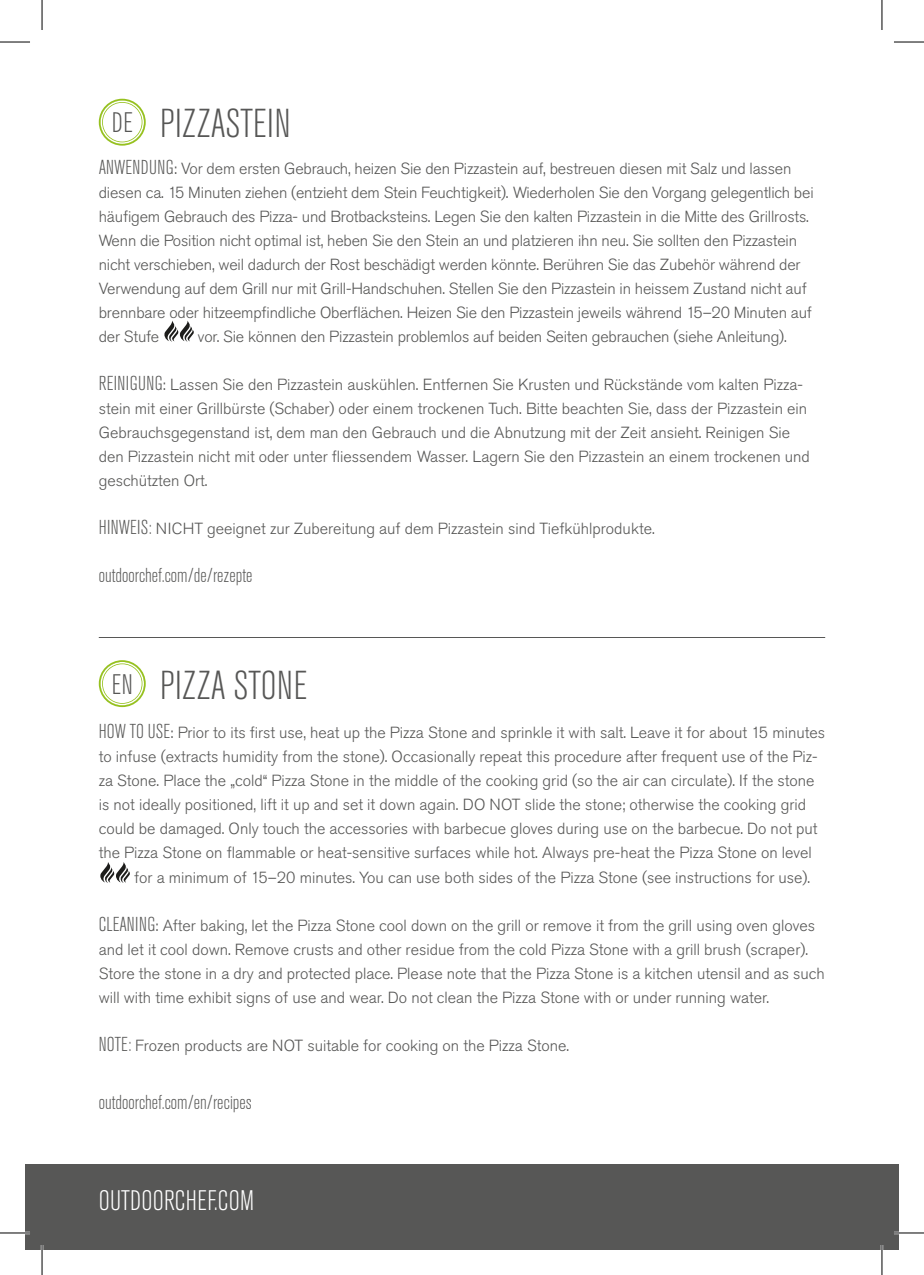
<style>
.page{position:relative;width:924px;height:1275px;background:#fff}
.page>*{position:absolute;margin:0;border:0;box-sizing:border-box;transform-origin:0 0}
.t1{font:300 condensed 40px "Akzidenz Grotesk Pro";color:#575756}
.t2{font:300 condensed 28px "Akzidenz Grotesk Pro";letter-spacing:.01em;color:#fff}
.t3{font:300 condensed 28px "Akzidenz Grotesk Pro";color:#575756}
.t4{font:300 condensed 20px "Akzidenz Grotesk Pro";color:#575756}
.t5{font:300 16px/24px "Akzidenz Grotesk Pro";color:#575756}
.s1{font-stretch:condensed;font-size:20px}
</style>
<div class="page">
<svg style="left:164px;top:320px;width:30px;height:22px"></svg>
<svg style="left:100px;top:862px;width:30px;height:21px"></svg>
<svg style="left:99px;top:99px;width:47px;height:47px"></svg>
<svg style="left:99px;top:660px;width:47px;height:47px"></svg>
<hr style="left:99px;top:637px;width:725px;height:1px;background:#575756">
<div style="left:25px;top:1165px;width:873px;height:85px;background:#575756"></div>
<hr style="left:0;top:1231px;width:30px;height:3px;background:#fff">
<hr style="left:893px;top:1231px;width:30px;height:3px;background:#fff">
<hr style="left:41px;top:1245px;width:2px;height:30px;background:#fff">
<hr style="left:880px;top:1245px;width:2px;height:30px;background:#fff">
<hr style="left:0;top:42px;width:30px;height:1px;background:#000">
<hr style="left:893px;top:42px;width:30px;height:1px;background:#000">
<hr style="left:0;top:1232px;width:30px;height:1px;background:#000">
<hr style="left:893px;top:1232px;width:30px;height:1px;background:#000">
<hr style="left:42px;top:0;width:1px;height:30px;background:#000">
<hr style="left:42px;top:1245px;width:1px;height:30px;background:#000">
<hr style="left:881px;top:0;width:1px;height:30px;background:#000">
<hr style="left:881px;top:1245px;width:1px;height:30px;background:#000">
<h2 class="t3" style="left:112px;top:104px;width:22px">DE</h2>
<h1 class="t1" style="left:160px;top:97px;width:132px">PIZZASTEIN</h1>
<p class="t5" style="left:99px;top:156px;width:716px"><span class="s1">ANWENDUNG</span>: Vor dem ersten Gebrauch, heizen Sie den Pizzastein auf, bestreuen diesen mit Salz und lassen diesen ca. 15 Minuten ziehen (entzieht dem Stein Feuchtigkeit). Wiederholen Sie den Vorgang gelegentlich bei häufigem Gebrauch des Pizza- und Brotbacksteins. Legen Sie den kalten Pizzastein in die Mitte des Grillrosts.<br>Wenn die Position nicht optimal ist, heben Sie den Stein an und platzieren ihn neu. Sie sollten den Pizzastein nicht verschieben, weil dadurch der Rost beschädigt werden könnte. Berühren Sie das Zubehör während der Verwendung auf dem Grill nur mit Grill-Handschuhen. Stellen Sie den Pizzastein in heissem Zustand nicht auf brennbare oder hitzeempfindliche Oberflächen. Heizen Sie den Pizzastein jeweils während 15–20 Minuten auf der Stufe</p>
<p class="t5" style="left:198px;top:324px;width:590px">vor. Sie können den Pizzastein problemlos auf beiden Seiten gebrauchen (siehe Anleitung).</p>
<p class="t5" style="left:99px;top:372px;width:712px"><span class="s1">REINIGUNG</span>: Lassen Sie den Pizzastein auskühlen. Entfernen Sie Krusten und Rückstände vom kalten Pizza&shy;stein mit einer Grillbürste (Schaber) oder einem trockenen Tuch. Bitte beachten Sie, dass der Pizzastein ein Gebrauchsgegenstand ist, dem man den Gebrauch und die Abnutzung mit der Zeit ansieht. Reinigen Sie den Pizzastein nicht mit oder unter fliessendem Wasser. Lagern Sie den Pizzastein an einem trockenen und geschützten Ort.</p>
<p class="t5" style="left:99px;top:516px;width:557px"><span class="s1">HINWEIS:</span> NICHT geeignet zur Zubereitung auf dem Pizzastein sind Tiefkühlprodukte.</p>
<p class="t4" style="left:99px;top:562px;width:155px">outdoorchef.com/de/rezepte</p>
<h2 class="t3" style="left:112px;top:665px;width:23px">EN</h2>
<h1 class="t1" style="left:160px;top:659px;width:149px">PIZZA STONE</h1>
<p class="t5" style="left:99px;top:720px;width:727px"><span class="s1">HOW TO USE</span>: Prior to its first use, heat up the Pizza Stone and sprinkle it with salt. Leave it for about 15 minutes</p>
<p class="t5" style="left:99px;top:744px;width:720px">to infuse (extracts humidity from the stone). Occasionally repeat this procedure after frequent use of the Piz-</p>
<p class="t5" style="left:99px;top:768px;width:717px">za Stone. Place the „cold“ Pizza Stone in the middle of the cooking grid (so the air can circulate). If the stone</p>
<p class="t5" style="left:99px;top:792px;width:708px">is not ideally positioned, lift it up and set it down again. DO NOT slide the stone; otherwise the cooking grid</p>
<p class="t5" style="left:99px;top:816px;width:719px">could be damaged. Only touch the accessories with barbecue gloves during use on the barbecue. Do not put</p>
<p class="t5" style="left:99px;top:840px;width:714px">the Pizza Stone on flammable or heat-sensitive surfaces while hot. Always pre-heat the Pizza Stone on level</p>
<p class="t5" style="left:134px;top:865px;width:677px">for a minimum of 15–20 minutes. You can use both sides of the Pizza Stone (see instructions for use).</p>
<p class="t5" style="left:99px;top:913px;width:727px"><span class="s1">CLEANING</span>: After baking, let the Pizza Stone cool down on the grill or remove it from the grill using oven gloves and let it cool down. Remove crusts and other residue from the cold Pizza Stone with a grill brush (scraper).<br>Store the stone in a dry and protected place. Please note that the Pizza Stone is a kitchen utensil and as such will with time exhibit signs of use and wear. Do not clean the Pizza Stone with or under running water.</p>
<p class="t5" style="left:99px;top:1033px;width:471px"><span class="s1">NOTE:</span> Frozen products are NOT suitable for cooking on the Pizza Stone.</p>
<p class="t4" style="left:99px;top:1089px;width:154px">outdoorchef.com/en/recipes</p>
<h2 class="t2" style="left:99px;top:1181px;width:157px">OUTDOORCHEF.COM</h2>
</div>
